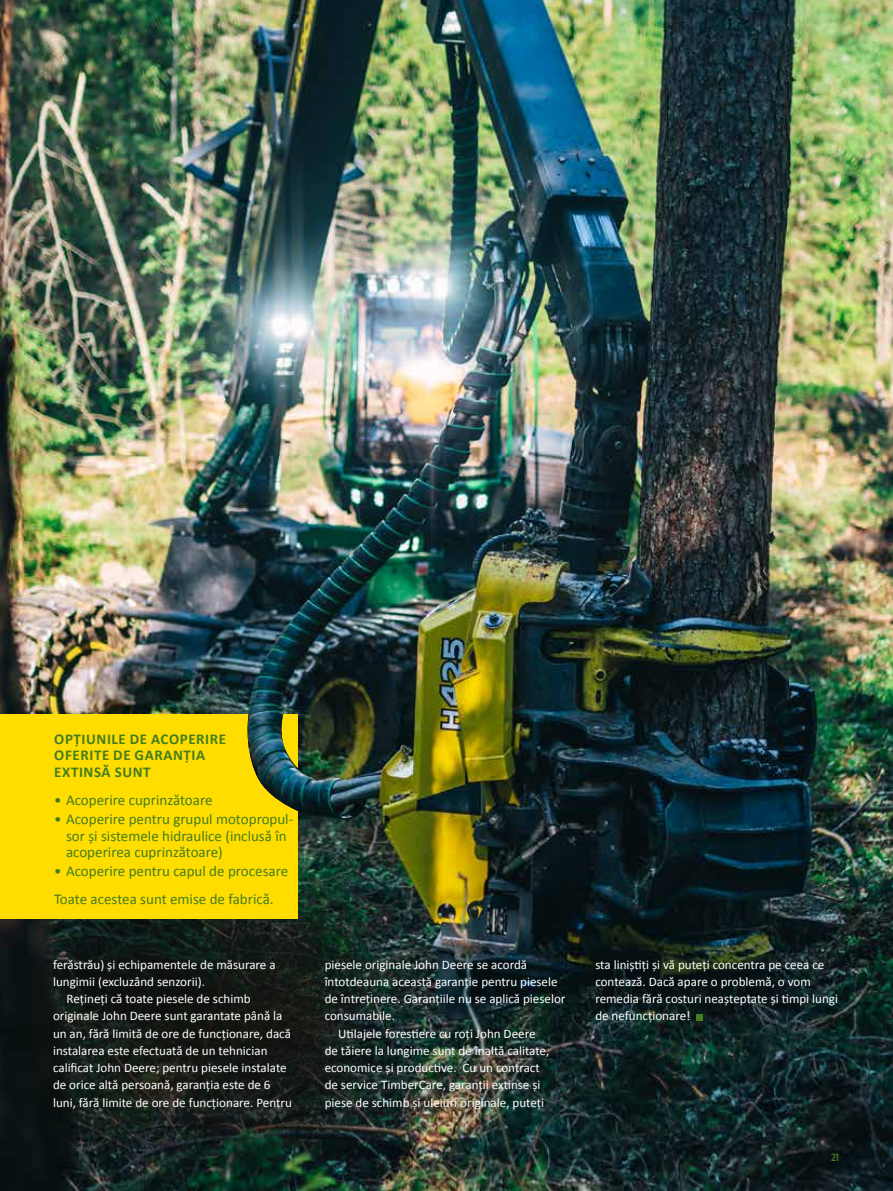
<style>
.page{position:relative;width:893px;height:1191px;background:#fff}
.page>*{position:absolute;margin:0;border:0;box-sizing:border-box;transform-origin:0 0}
.t1{font:15px/16.5px "Calibri";color:#457c1f}
.t2{font:700 15px/16.5px "Calibri";letter-spacing:.04em;color:#457c1f}
.t3{font:13.05px/17.2px "Calibri";color:#fff}
.t4{font:700 10.5px "JD Sans Pro";color:#457c1f}
</style>
<div class="page">
<img style="left:0;top:0;width:893px;height:1191px">
<svg style="left:0;top:880px;width:434px;height:289px"></svg>
<div style="left:0;top:713px;width:298px;height:205px;background:#fd0"></div>
<img style="left:246px;top:708px;width:65px;height:108px">
<div style="left:696px;top:1014px;width:7px;height:7px;background:#457c1f"></div>
<p class="t2" style="left:54px;top:730px;width:173px">OPȚIUNILE DE ACOPERIRE<br>OFERITE DE GARANȚIA<br>EXTINSĂ SUNT</p>
<p class="t1" style="left:54px;top:792px;width:160px">• Acoperire cuprinzătoare</p>
<p class="t1" style="left:66px;top:810px;width:229px;text-indent:-12px">• Acoperire pentru grupul motopropul&shy;sor și sistemele hidraulice (inclusă în acoperirea cuprinzătoare)</p>
<p class="t1" style="left:54px;top:856px;width:236px;line-height:28.5px">• Acoperire pentru capul de procesare<br>Toate acestea sunt emise de fabrică.</p>
<p class="t3" style="left:53px;top:955px;width:224px">ferăstrău) și echipamentele de măsurare a</p>
<p class="t3" style="left:53px;top:972px;width:153px">lungimii (excluzând senzorii).</p>
<p class="t3" style="left:67px;top:989px;width:186px">Rețineți că toate piesele de schimb</p>
<p class="t3" style="left:53px;top:1007px;width:231px">originale John Deere sunt garantate până la</p>
<p class="t3" style="left:53px;top:1024px;width:239px">un an, fără limită de ore de funcționare, dacă</p>
<p class="t3" style="left:53px;top:1041px;width:216px">instalarea este efectuată de un tehnician</p>
<p class="t3" style="left:53px;top:1058px;width:235px">calificat John Deere; pentru piesele instalate</p>
<p class="t3" style="left:53px;top:1076px;width:219px">de orice altă persoană, garanția este de 6</p>
<p class="t3" style="left:53px;top:1093px;width:240px">luni, fără limite de ore de funcționare. Pentru</p>
<p class="t3" style="left:325px;top:955px;width:204px">piesele originale John Deere se acordă</p>
<p class="t3" style="left:325px;top:972px;width:234px">întotdeauna această garanție pentru piesele</p>
<p class="t3" style="left:325px;top:989px;width:242px">de întreținere. Garanțiile nu se aplică pieselor</p>
<p class="t3" style="left:325px;top:1007px;width:72px">consumabile.</p>
<p class="t3" style="left:338px;top:1024px;width:199px">Utilajele forestiere cu roți John Deere</p>
<p class="t3" style="left:325px;top:1041px;width:226px">de tăiere la lungime sunt de înaltă calitate,</p>
<p class="t3" style="left:325px;top:1058px;width:217px">economice și productive. Cu un contract</p>
<p class="t3" style="left:325px;top:1076px;width:217px">de service TimberCare, garanții extinse și</p>
<p class="t3" style="left:325px;top:1093px;width:221px">piese de schimb și uleiuri originale, puteți</p>
<p class="t3" style="left:595px;top:955px;width:244px">sta liniștiți și vă puteți concentra pe ceea ce contează. Dacă apare o problemă, o vom remedia fără costuri neașteptate și timpi lungi de nefuncționare!</p>
<p class="t4" style="left:831px;top:1150px;width:9px">21</p>
</div>
